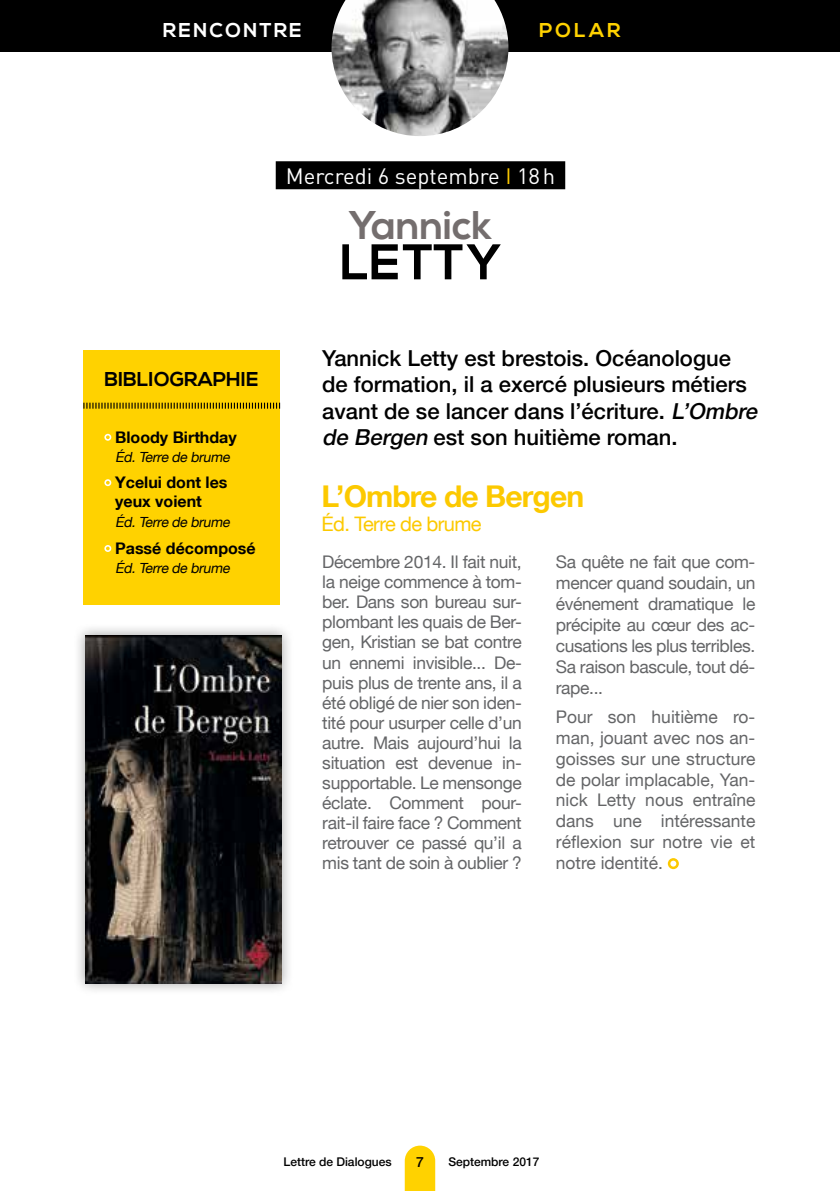
<style>
.page{position:relative;width:840px;height:1191px;background:#fff}
.page>*{position:absolute;margin:0;border:0;box-sizing:border-box;transform-origin:0 0}
.t1{font:700 50px "Nexa";letter-spacing:.02em;color:#000}
.t2{font:700 40px "Nexa";color:#746e6e}
.t3{font:700 30px "Helvetica Neue LT";letter-spacing:-.03em;color:#fcc900}
.t4{font:500 22px/26.4px "Helvetica Neue LT";color:#000}
.t5{font:22px "DIN";color:#fff}
.t6{font:20px "Helvetica Neue LT";letter-spacing:-.03em;color:#fcc900}
.t7{font:700 20px "Nexa";color:#000}
.t8{font:700 20px "Nexa";letter-spacing:.1em;color:#fff}
.t9{font:700 20px "Nexa";letter-spacing:.15em;color:#ffd200}
.t10{font:17.4px/20px "Helvetica Neue LT";letter-spacing:-.02em;color:#646567;text-align:justify}
.t11{font:700 16px/19.4px "Helvetica Neue LT";color:#000}
.t12{font:italic 14px "Helvetica Neue LT";color:#000}
.t13{font:500 14px "Helvetica Neue LT";color:#000}
.t14{font:500 12px "Helvetica Neue LT";color:#000}
.s1{color:#fcc900}
.s2{font-style:italic}
</style>
<div class="page">
<svg style="left:404px;top:1145px;width:31px;height:46px"></svg>
<div style="left:0;top:0;width:839px;height:51px;background:#000"></div>
<div style="left:275px;top:161px;width:290px;height:28px;background:#000"></div>
<img style="left:331px;top:0;width:177px;height:136px">
<svg style="left:667px;top:858px;width:11px;height:11px"></svg>
<div style="left:73px;top:623px;width:221px;height:372px;background:#000;opacity:.35"></div>
<img style="left:85px;top:635px;width:197px;height:348px">
<div style="left:83px;top:350px;width:197px;height:255px;background:#ffd200"></div>
<svg style="left:104px;top:434px;width:7px;height:7px"></svg>
<svg style="left:104px;top:479px;width:7px;height:7px"></svg>
<svg style="left:104px;top:545px;width:7px;height:7px"></svg>
<svg style="left:83px;top:403px;width:197px;height:6px"></svg>
<p class="t8" style="left:163px;top:19px;width:140px">RENCONTRE</p>
<p class="t9" style="left:538px;top:19px;width:83px">POLAR</p>
<p class="t5" style="left:285px;top:162px;width:271px">Mercredi 6 septembre <span class="s1">I</span> 18h</p>
<h2 class="t2" style="left:348px;top:202px;width:145px">Yannick</h2>
<p class="t7" style="left:104px;top:368px;width:155px">BIBLIOGRAPHIE</p>
<p class="t11" style="left:115px;top:427px;width:123px">Bloody Birthday</p>
<p class="t12" style="left:115px;top:449px;width:119px">Éd.Terre de brume</p>
<p class="t11" style="left:115px;top:472px;width:114px">Ycelui dont les yeux voient</p>
<p class="t12" style="left:115px;top:513px;width:119px">Éd.Terre de brume</p>
<p class="t11" style="left:115px;top:538px;width:142px">Passé décomposé</p>
<p class="t12" style="left:115px;top:560px;width:119px">Éd.Terre de brume</p>
<h1 class="t1" style="left:340px;top:233px;width:162px">LETTY</h1>
<p class="t4" style="left:322px;top:345px;width:441px">Yannick Letty est brestois. Océanologue de formation, il a exercé plusieurs métiers avant de se lancer dans l’écriture. <span class="s2">L’Ombre de Bergen</span> est son huitième roman.</p>
<h3 class="t3" style="left:321px;top:478px;width:264px">L’Ombre de Bergen</h3>
<p class="t6" style="left:321px;top:512px;width:161px">Éd. Terre de brume</p>
<p class="t10" style="left:322px;top:552px;width:201px">Décembre 2014. Il fait nuit, la neige commence à tom&shy;ber. Dans son bureau sur&shy;plombant les quais de Ber&shy;gen, Kristian se bat contre un ennemi invisible... De&shy;puis plus de trente ans, il a été obligé de nier son iden&shy;tité pour usurper celle d’un autre. Mais aujourd’hui la situation est devenue in&shy;supportable. Le mensonge éclate. Comment pour&shy;rait-il faire face ? Comment retrouver ce passé qu’il a mis tant de soin à oublier ?</p>
<p class="t10" style="left:555px;top:551px;width:201px;line-height:20.8px">Sa quête ne fait que com&shy;mencer quand soudain, un événement dramatique le précipite au cœur des ac&shy;cusations les plus terribles.<br>Sa raison bascule, tout dé&shy;rape...</p>
<p class="t10" style="left:555px;top:706px;width:201px;line-height:20.8px">Pour son huitième ro&shy;man, jouant avec nos an&shy;goisses sur une structure de polar implacable, Yan&shy;nick Letty nous entraîne dans une intéressante réflexion sur notre vie et notre identité.</p>
<p class="t14" style="left:283px;top:1154px;width:110px">Lettre de Dialogues</p>
<p class="t13" style="left:416px;top:1153px;width:9px">7</p>
<p class="t14" style="left:448px;top:1154px;width:92px">Septembre 2017</p>
</div>
